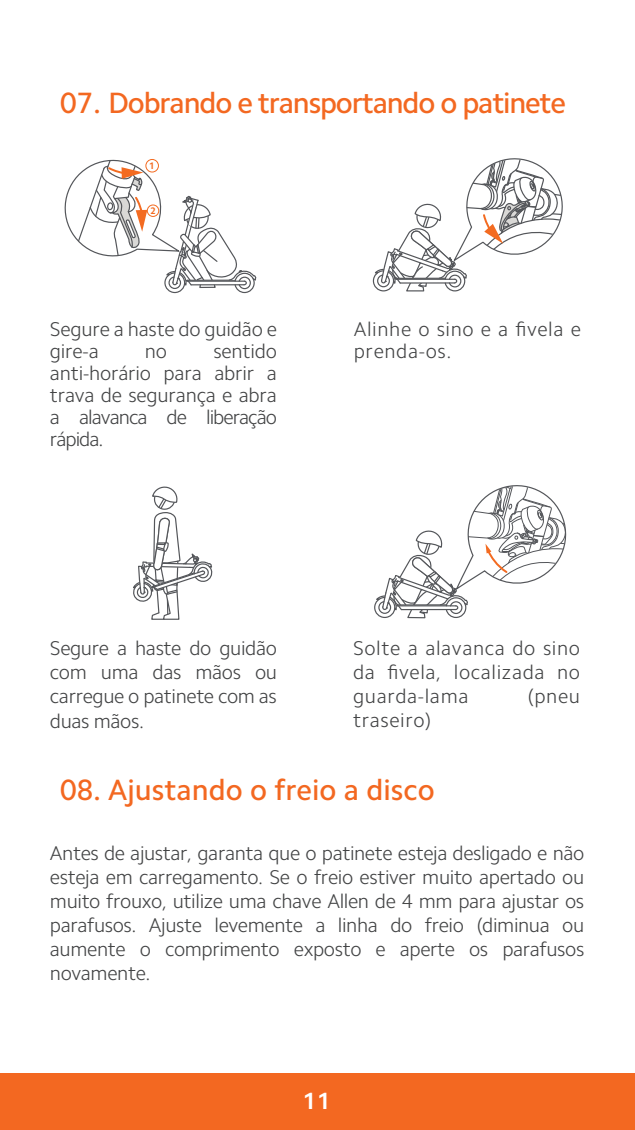
<style>
.page{position:relative;width:635px;height:1130px;background:#fff}
.page>*{position:absolute;margin:0;border:0;box-sizing:border-box;transform-origin:0 0}
.t1{font:500 29.6px "Camphor Pro";letter-spacing:-.04em;color:#f36821}
.t2{font:500 29.6px "Camphor Pro";color:#f36821}
.t3{font:700 23.6px "Camphor Pro";color:#fff}
.t4{font:300 20px/24px "Camphor Pro";letter-spacing:-.01em;color:#434445;text-align:justify}
.t5{font:300 20px/22px "Camphor Pro";letter-spacing:.03em;color:#434445}
.t6{font:9.6px "Camphor Pro For Xiao Mi Brand";color:#f36b21}
</style>
<div class="page">
<div style="left:0;top:1073px;width:635px;height:56px;background:#f36821"></div>
<svg style="left:64px;top:159px;width:193px;height:135px"></svg>
<div style="left:145px;top:159px;width:14px;height:13px;border:1px solid #f36b21;border-radius:50%"></div>
<svg style="left:372px;top:158px;width:191px;height:134px"></svg>
<svg style="left:133px;top:486px;width:80px;height:134px"></svg>
<svg style="left:374px;top:485px;width:193px;height:134px"></svg>
<h1 class="t1" style="left:60px;top:85px;width:507px">07. Dobrando e transportando o patinete</h1>
<p class="t6" style="left:149px;top:162px;width:7px">1</p>
<p class="t6" style="left:151px;top:207px;width:7px">2</p>
<p class="t4" style="left:50px;top:318px;width:229px;line-height:22px">Segure a haste do guidão e gire-a</p>
<p class="t4" style="left:50px;top:340px;width:229px;line-height:22px;text-indent:163px">sentido anti-horário para abrir a trava de segurança e abra a alavanca de liberação rápida.</p>
<p class="t4" style="left:145px;top:339px;width:24px">no</p>
<p class="t4" style="left:50px;top:636px;width:229px">Segure a haste do guidão com uma das mãos ou carregue o patinete com as duas mãos.</p>
<p class="t5" style="left:354px;top:318px;width:229px">Alinhe o sino e a fivela e prenda-os.</p>
<p class="t4" style="left:353px;top:636px;width:229px">Solte a alavanca do sino da fivela, localizada no guarda-lama</p>
<p class="t4" style="left:528px;top:684px;width:54px">(pneu</p>
<p class="t5" style="left:353px;top:709px;width:80px">traseiro)</p>
<h1 class="t2" style="left:60px;top:772px;width:376px">08. Ajustando o freio a disco</h1>
<p class="t4" style="left:50px;top:841px;width:536px">Antes de ajustar, garanta que o patinete esteja desligado e não esteja em carregamento. Se o freio estiver muito apertado ou muito frouxo, utilize uma chave Allen de 4 mm para ajustar os parafusos. Ajuste levemente a linha do freio (diminua ou aumente o comprimento exposto e aperte os parafusos novamente.</p>
<p class="t3" style="left:303px;top:1087px;width:29px">11</p>
</div>
